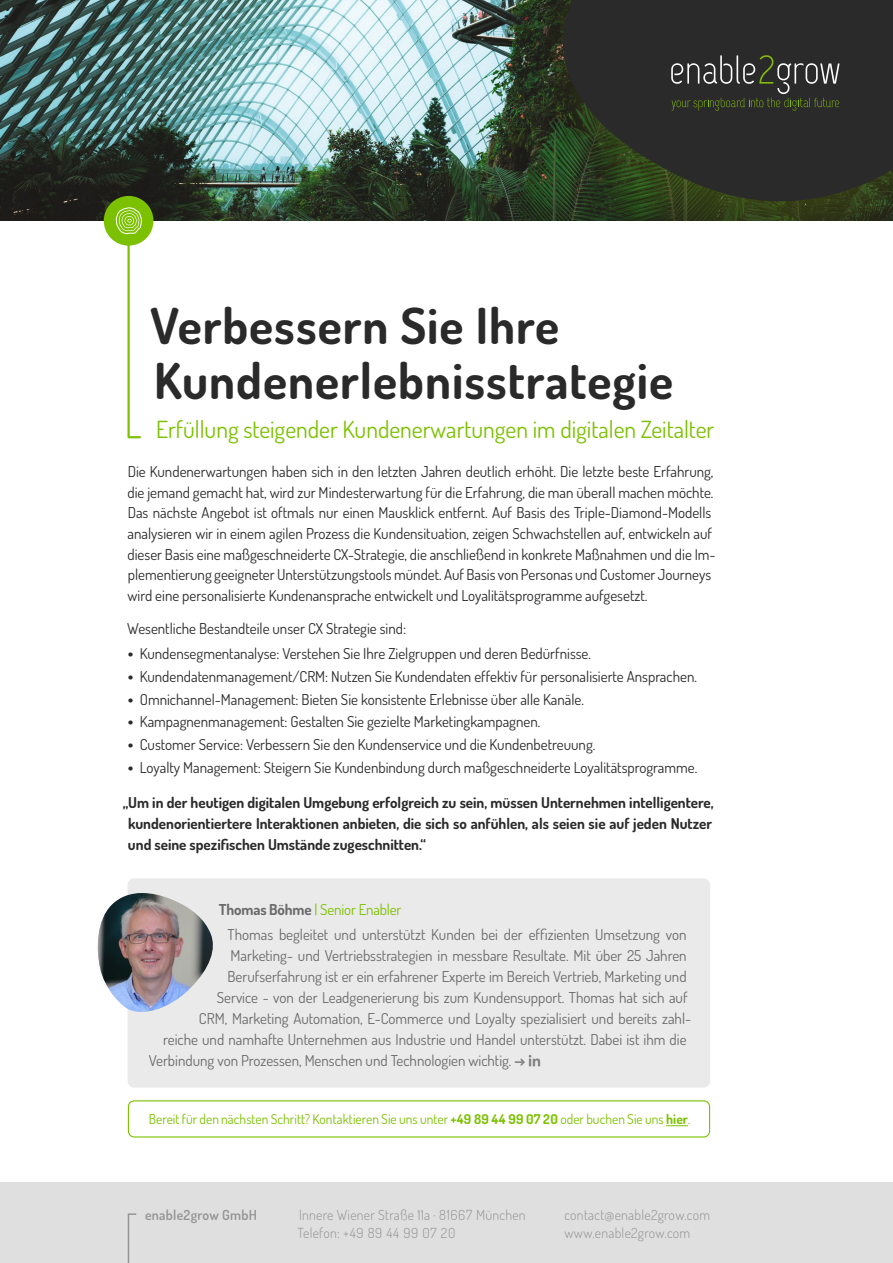
<style>
.page{position:relative;width:893px;height:1263px;background:#fff}
.page>*{position:absolute;margin:0;border:0;box-sizing:border-box;transform-origin:0 0}
.t1{font:700 49.65px/55.5px "Dosis";letter-spacing:.02em;color:#2a2a2a}
.t2{font:23.7px "Dosis";color:#7cc100}
.t3{font:15px/20.7px "Dosis";color:#2a2a2a}
.t4{font:15px/25.2px "Dosis";color:#6a6a6a}
.t5{font:700 15px/20.7px "Dosis";color:#2a2a2a;text-align:justify}
.t6{font:300 13.8px/18px "Dosis";letter-spacing:.02em;color:#949494}
.t7{font:600 13.8px "Dosis";letter-spacing:.02em;color:#949494}
.t8{font:13.5px "Dosis";letter-spacing:.005em;color:#7cc100}
.s1{font-weight:800}
.s2{font-weight:700}
.s3{color:#7cc100}
</style>
<div class="page">
<img style="left:0;top:0;width:546px;height:221px">
<svg style="left:546px;top:0;width:347px;height:221px"></svg>
<div style="left:0;top:1182px;width:893px;height:81px;background:#dfdfdf"></div>
<svg style="left:127px;top:1213px;width:10px;height:50px"></svg>
<svg style="left:666px;top:1125px;width:22px;height:1px"></svg>
<div style="left:128px;top:1100px;width:582px;height:37px;border:1px solid #7cc100;border-radius:6px"></div>
<div style="left:128px;top:878px;width:582px;height:209px;background:#eaeaea;border-radius:6px"></div>
<svg style="left:515px;top:1055px;width:25px;height:12px"></svg>
<img style="left:97px;top:893px;width:116px;height:119px">
<svg style="left:555px;top:0;width:338px;height:218px;fill:#2a2a2a"></svg>
<svg style="left:671px;top:55px;width:169px;height:56px"></svg>
<div style="left:104px;top:196px;width:49px;height:50px;background:#7cc100;border-radius:50%"></div>
<svg style="left:116px;top:207px;width:26px;height:232px"></svg>
<h1 class="t1" style="left:151px;top:296px;width:524px">Verbessern Sie Ihre<br>Kundenerlebnisstrategie</h1>
<h2 class="t2" style="left:156px;top:413px;width:560px">Erfüllung steigender Kundenerwartungen im digitalen Zeitalter</h2>
<p class="t3" style="left:128px;top:460px;width:590px">Die Kundenerwartungen haben sich in den letzten Jahren deutlich erhöht. Die letzte beste Erfahrung, die jemand gemacht hat, wird zur Mindesterwartung für die Erfahrung, die man überall machen möchte.<br>Das nächste Angebot ist oftmals nur einen Mausklick entfernt. Auf Basis des Triple-Diamond-Modells analysieren wir in einem agilen Prozess die Kundensituation, zeigen Schwachstellen auf, entwickeln auf dieser Basis eine maßgeschneiderte CX-Strategie, die anschließend in konkrete Maßnahmen und die Im&shy;plementierung geeigneter Unterstützungstools mündet. Auf Basis von Personas und Customer Journeys wird eine personalisierte Kundenansprache entwickelt und Loyalitätsprogramme aufgesetzt.</p>
<p class="t3" style="left:127px;top:618px;width:280px">Wesentliche Bestandteile unser CX Strategie sind:</p>
<p class="t3" style="left:128px;top:642px;width:464px"><span class="s1">•</span> Kundensegmentanalyse: Verstehen Sie Ihre Zielgruppen und deren Bedürfnisse.</p>
<p class="t3" style="left:128px;top:665px;width:570px"><span class="s1">•</span> Kundendatenmanagement/CRM: Nutzen Sie Kundendaten effektiv für personalisierte Ansprachen.</p>
<p class="t3" style="left:128px;top:688px;width:457px"><span class="s1">•</span> Omnichannel-Management: Bieten Sie konsistente Erlebnisse über alle Kanäle.</p>
<p class="t3" style="left:128px;top:711px;width:414px"><span class="s1">•</span> Kampagnenmanagement: Gestalten Sie gezielte Marketingkampagnen.</p>
<p class="t3" style="left:128px;top:734px;width:469px"><span class="s1">•</span> Customer Service: Verbessern Sie den Kundenservice und die Kundenbetreuung.</p>
<p class="t3" style="left:128px;top:756px;width:571px"><span class="s1">•</span> Loyalty Management: Steigern Sie Kundenbindung durch maßgeschneiderte Loyalitätsprogramme.</p>
<p class="t5" style="left:128px;top:792px;width:587px;text-indent:-5px">„Um in der heutigen digitalen Umgebung erfolgreich zu sein, müssen Unternehmen intelligentere, kundenorientiertere Interaktionen anbieten, die sich so anfühlen, als seien sie auf jeden Nutzer und seine spezifischen Umstände zugeschnitten.“</p>
<p class="t4" style="left:228px;top:896px;width:460px;text-indent:-9px"><span class="s2">Thomas Böhme</span> <span class="s3">| Senior Enabler<br></span>Thomas begleitet und unterstützt Kunden bei der effizienten Umsetzung von</p>
<p class="t4" style="left:230px;top:942px;width:458px">Marketing- und Vertriebsstrategien in messbare Resultate. Mit über 25 Jahren</p>
<p class="t4" style="left:227px;top:963px;width:461px">Berufserfahrung ist er ein erfahrener Experte im Bereich Vertrieb, Marketing und</p>
<p class="t4" style="left:217px;top:984px;width:472px">Service - von der Leadgenerierung bis zum Kundensupport. Thomas hat sich auf</p>
<p class="t4" style="left:199px;top:1005px;width:494px">CRM, Marketing Automation, E-Commerce und Loyalty spezialisiert und bereits zahl-</p>
<p class="t4" style="left:163px;top:1026px;width:525px">reiche und namhafte Unternehmen aus Industrie und Handel unterstützt. Dabei ist ihm die</p>
<p class="t4" style="left:149px;top:1047px;width:364px">Verbindung von Prozessen, Menschen und Technologien wichtig.</p>
<p class="t8" style="left:149px;top:1110px;width:543px">Bereit für den nächsten Schritt? Kontaktieren Sie uns unter <span class="s2">+49 89 44 99 07 20</span> oder buchen Sie uns <span class="s2">hier</span>.</p>
<p class="t7" style="left:145px;top:1205px;width:113px">enable2grow GmbH</p>
<p class="t6" style="left:298px;top:1205px;width:230px">Innere Wiener Straße 11a · 81667 München<br>Telefon: +49 89 44 99 07 20</p>
<p class="t6" style="left:564px;top:1205px;width:147px">contact@enable2grow.com www.enable2grow.com</p>
</div>
